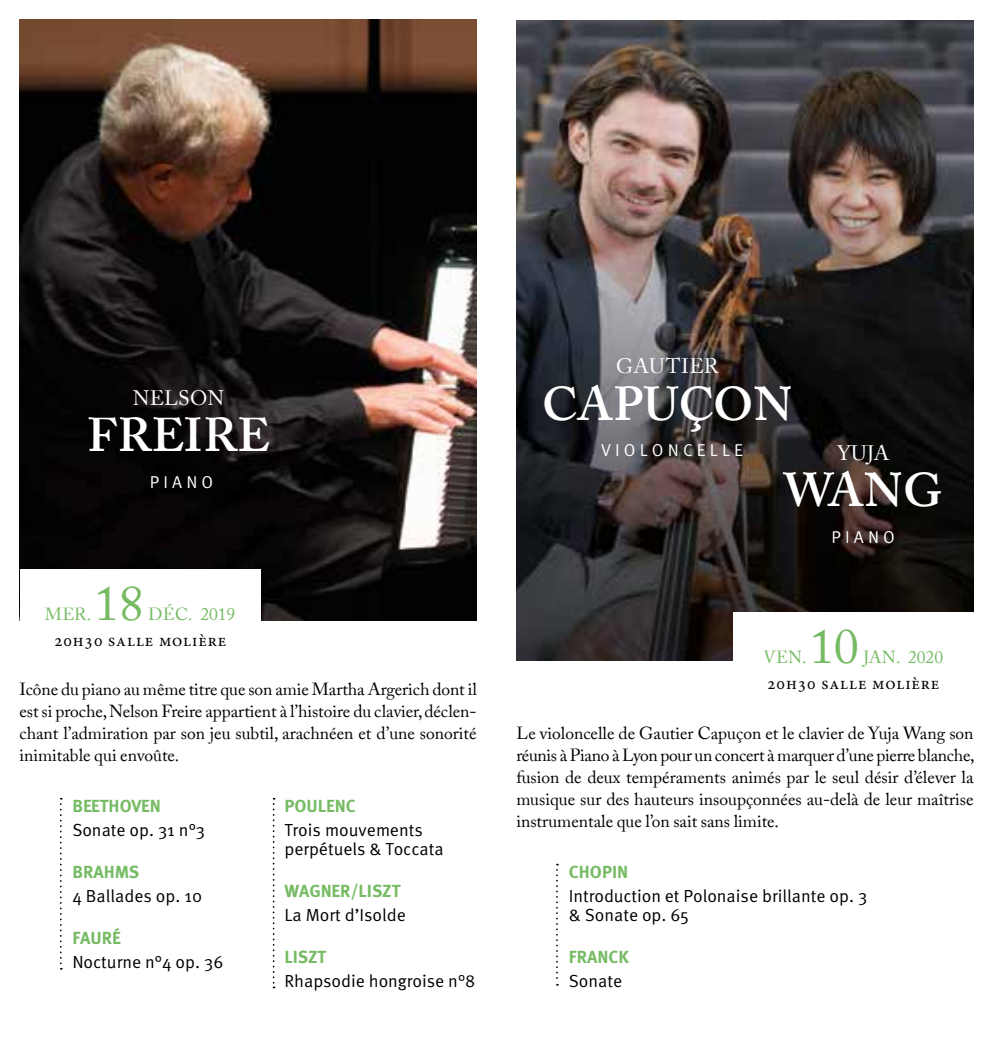
<style>
.page{position:relative;width:993px;height:1042px;background:#fff}
.page>*{position:absolute;margin:0;border:0;box-sizing:border-box;transform-origin:0 0}
.t1{font:49px "Adobe Caslon Pro";color:#76bb64}
.t2{font:600 47.25px "Adobe Caslon Pro";letter-spacing:.015em;color:#fff}
.t3{font:21px "Adobe Caslon Pro";letter-spacing:.015em;color:#fff}
.t4{font:17.5px/21.9px "Adobe Caslon Pro";color:#000;text-align:justify}
.t5{font:17.5px/19.2px "FF Meta Pro";color:#000}
.t6{font:700 17.5px "FF Meta Pro";color:#76bb64}
.t7{font:17.5px "Minion Pro";letter-spacing:.05em;color:#000}
.t8{font:17.5px "Adobe Caslon Pro";color:#76bb64}
.t9{font:17.15px "FF Meta Pro";letter-spacing:.245em;color:#fff}
</style>
<div class="page">
<img style="left:20px;top:20px;width:456px;height:600px">
<img style="left:516px;top:20px;width:456px;height:640px">
<div style="left:20px;top:569px;width:240px;height:91px;background:#fff"></div>
<div style="left:732px;top:612px;width:241px;height:91px;background:#fff"></div>
<svg style="left:60px;top:798px;width:2px;height:171px"></svg>
<svg style="left:273px;top:798px;width:1px;height:190px"></svg>
<svg style="left:556px;top:864px;width:1px;height:121px"></svg>
<p class="t3" style="left:133px;top:385px;width:93px">NELSON</p>
<h2 class="t2" style="left:87px;top:407px;width:184px">FREIRE</h2>
<p class="t9" style="left:150px;top:469px;width:65px">PIANO</p>
<h1 class="t1" style="left:95px;top:574px;width:51px">18</h1>
<p class="t8" style="left:148px;top:603px;width:89px">DÉC. 2019</p>
<p class="t7" style="left:54px;top:628px;width:173px">20h30 salle molière</p>
<p class="t8" style="left:45px;top:603px;width:48px">MER.</p>
<p class="t4" style="left:19px;top:678px;width:459px">Icône du piano au même titre que son amie Martha Argerich dont il est si proche, Nelson Freire appartient à l’histoire du clavier, déclen&shy;chant l’admiration par son jeu subtil, arachnéen et d’une sonorité inimitable qui envoûte.</p>
<p class="t6" style="left:72px;top:792px;width:90px">BEETHOVEN</p>
<p class="t5" style="left:72px;top:819px;width:134px">Sonate op. 31 n°3</p>
<p class="t6" style="left:72px;top:858px;width:68px">BRAHMS</p>
<p class="t5" style="left:72px;top:885px;width:131px">4 Ballades op. 10</p>
<p class="t6" style="left:72px;top:924px;width:50px">FAURÉ</p>
<p class="t5" style="left:72px;top:951px;width:152px">Nocturne n°4 op. 36</p>
<p class="t6" style="left:284px;top:792px;width:73px">POULENC</p>
<p class="t5" style="left:284px;top:819px;width:161px">Trois mouvements perpétuels &amp; Toccata</p>
<p class="t6" style="left:284px;top:877px;width:117px">WAGNER/LISZT</p>
<p class="t5" style="left:284px;top:904px;width:123px">La Mort d’Isolde</p>
<p class="t6" style="left:284px;top:943px;width:43px">LISZT</p>
<p class="t5" style="left:284px;top:970px;width:192px">Rhapsodie hongroise n°8</p>
<p class="t3" style="left:616px;top:354px;width:104px">GAUTIER</p>
<h2 class="t2" style="left:542px;top:375px;width:251px">CAPUÇON</h2>
<p class="t9" style="left:601px;top:437px;width:143px">VIOLONCELLE</p>
<p class="t3" style="left:836px;top:440px;width:54px">YUJA</p>
<h2 class="t2" style="left:783px;top:462px;width:160px">WANG</h2>
<p class="t9" style="left:831px;top:523px;width:65px">PIANO</p>
<h1 class="t1" style="left:809px;top:617px;width:50px">10</h1>
<p class="t8" style="left:863px;top:646px;width:81px">JAN. 2020</p>
<p class="t7" style="left:767px;top:671px;width:173px">20h30 salle molière</p>
<p class="t4" style="left:516px;top:722px;width:459px">Le violoncelle de Gautier Capuçon et le clavier de Yuja Wang son réunis à Piano à Lyon pour un concert à marquer d’une pierre blanche, fusion de deux tempéraments animés par le seul désir d’élever la musique sur des hauteurs insoupçonnées au-delà de leur maîtrise instrumentale que l’on sait sans limite.</p>
<p class="t8" style="left:763px;top:646px;width:44px">VEN.</p>
<p class="t6" style="left:568px;top:858px;width:61px">CHOPIN</p>
<p class="t5" style="left:568px;top:885px;width:300px">Introduction et Polonaise brillante op. 3 &amp; Sonate op. 65</p>
<p class="t6" style="left:568px;top:943px;width:62px">FRANCK</p>
<p class="t5" style="left:568px;top:970px;width:55px">Sonate</p>
</div>
